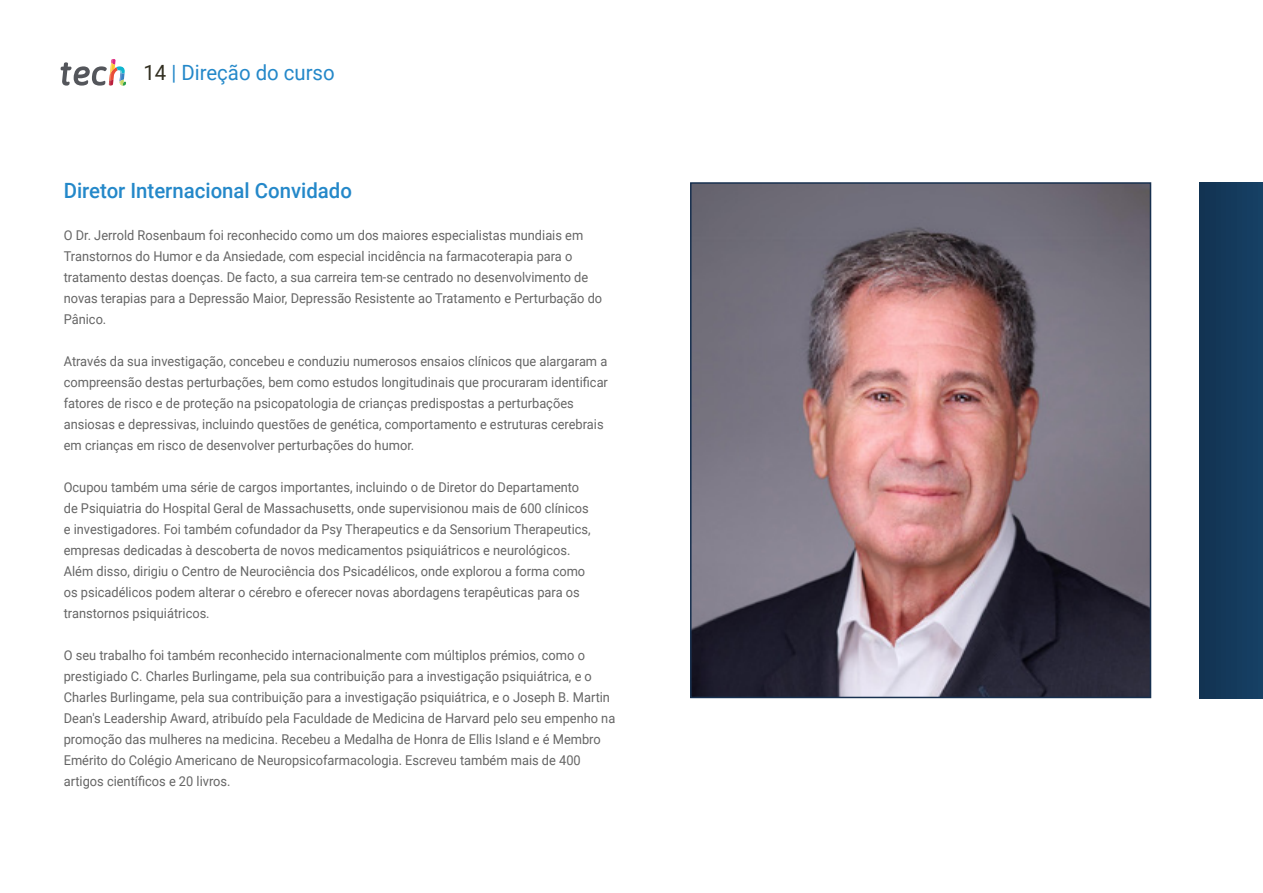
<style>
.page{position:relative;width:1263px;height:893px;background:#fff}
.page>*{position:absolute;margin:0;border:0;box-sizing:border-box;transform-origin:0 0}
.t1{font:500 21px "Roboto";color:#2488c9}
.t2{font:21px "Roboto";color:#2488c9}
.t3{font:13.5px/21px "Roboto";color:#656565;scale:.95 1}
.s1{color:#312e20}
</style>
<div class="page">
<img style="left:693px;top:185px;width:455px;height:510px">
<div style="left:690px;top:182px;width:461px;height:516px;border:2px solid #17304f"></div>
<div style="left:1199px;top:182px;width:64px;height:516px;background:#14395b"></div>
<svg style="left:61px;top:59px;width:65px;height:27px"></svg>
<h1 class="t2" style="left:144px;top:57px;width:193px"><span class="s1">14</span> | Direção do curso</h1>
<h1 class="t1" style="left:64px;top:176px;width:290px">Diretor Internacional Convidado</h1>
<p class="t3" style="left:64px;top:224px;width:568px">O Dr. Jerrold Rosenbaum foi reconhecido como um dos maiores especialistas mundiais em Transtornos do Humor e da Ansiedade, com especial incidência na farmacoterapia para o tratamento destas doenças. De facto, a sua carreira tem-se centrado no desenvolvimento de novas terapias para a Depressão Maior, Depressão Resistente ao Tratamento e Perturbação do Pânico.</p>
<p class="t3" style="left:64px;top:350px;width:574px">Através da sua investigação, concebeu e conduziu numerosos ensaios clínicos que alargaram a compreensão destas perturbações, bem como estudos longitudinais que procuraram identificar fatores de risco e de proteção na psicopatologia de crianças predispostas a perturbações ansiosas e depressivas, incluindo questões de genética, comportamento e estruturas cerebrais em crianças em risco de desenvolver perturbações do humor.</p>
<p class="t3" style="left:64px;top:476px;width:556px">Ocupou também uma série de cargos importantes, incluindo o de Diretor do Departamento de Psiquiatria do Hospital Geral de Massachusetts, onde supervisionou mais de 600 clínicos e investigadores. Foi também cofundador da Psy Therapeutics e da Sensorium Therapeutics, empresas dedicadas à descoberta de novos medicamentos psiquiátricos e neurológicos.<br>Além disso, dirigiu o Centro de Neurociência dos Psicadélicos, onde explorou a forma como os psicadélicos podem alterar o cérebro e oferecer novas abordagens terapêuticas para os transtornos psiquiátricos.</p>
<p class="t3" style="left:64px;top:644px;width:582px">O seu trabalho foi também reconhecido internacionalmente com múltiplos prémios, como o prestigiado C. Charles Burlingame, pela sua contribuição para a investigação psiquiátrica, e o Charles Burlingame, pela sua contribuição para a investigação psiquiátrica, e o Joseph B. Martin Dean's Leadership Award, atribuído pela Faculdade de Medicina de Harvard pelo seu empenho na promoção das mulheres na medicina. Recebeu a Medalha de Honra de Ellis Island e é Membro Emérito do Colégio Americano de Neuropsicofarmacologia. Escreveu também mais de 400 artigos científicos e 20 livros.</p>
</div>
